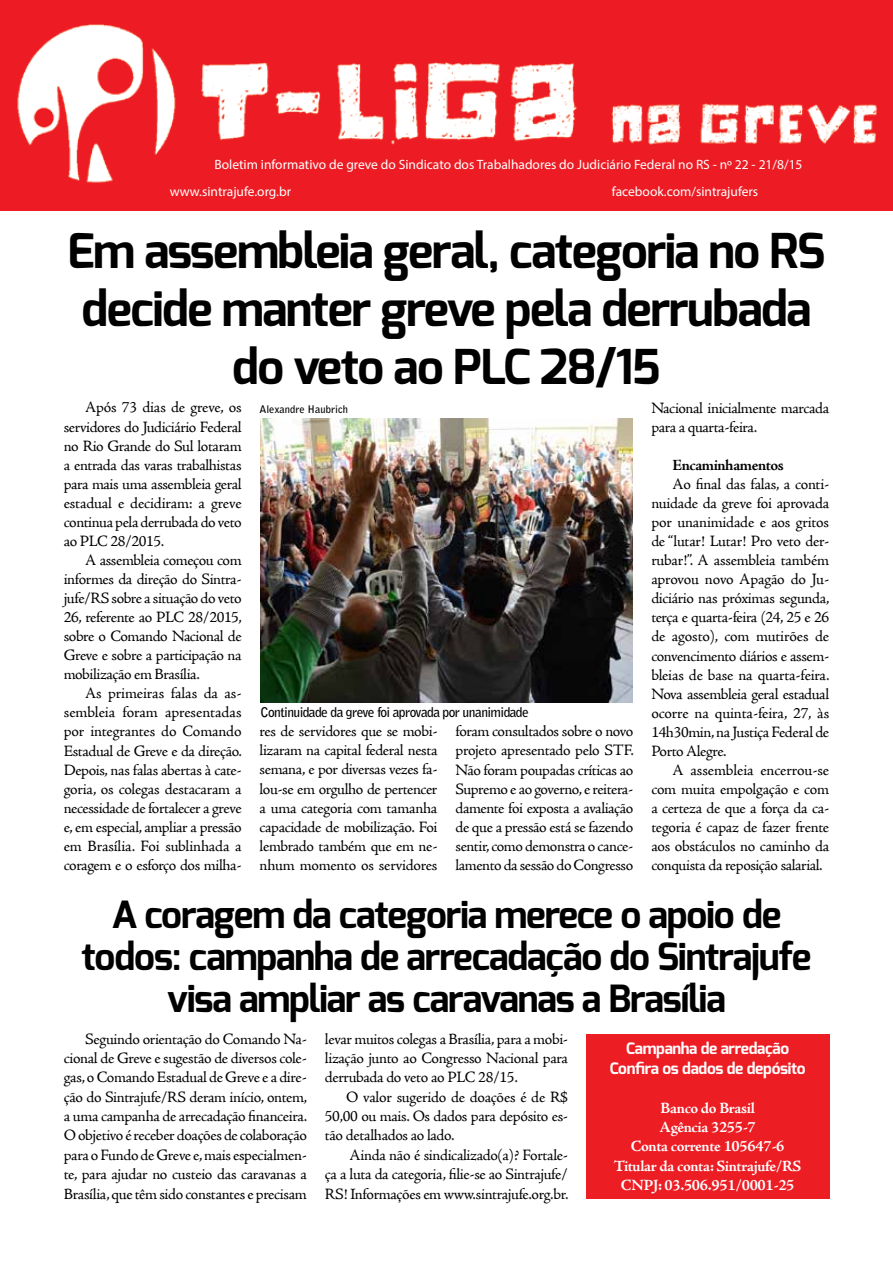
<style>
.page{position:relative;width:893px;height:1263px;background:#fff}
.page>*{position:absolute;margin:0;border:0;box-sizing:border-box;transform-origin:0 0}
.t1{font:700 48px/57.6px "Exo";letter-spacing:-.03em;color:#000;text-align:center}
.t2{font:700 37.5px/42px "Exo";letter-spacing:-.03em;color:#000;text-align:center}
.t3{font:15.75px/19px "Adobe Jenson Pro";letter-spacing:-.025em;color:#000;text-align:justify}
.t4{font:700 15.75px/19.4px "Adobe Jenson Pro";letter-spacing:-.02em;color:#fff;text-align:center}
.t5{font:700 15.75px/19.4px "Exo";letter-spacing:-.02em;color:#fff;text-align:center}
.t6{font:700 15.75px "Adobe Jenson Pro";letter-spacing:-.03em;color:#000}
.t7{font:13.5px/27px "Myriad Pro";color:#fff}
.t8{font:700 13.5px "Bell Gothic Std";letter-spacing:-.045em;color:#000}
.t9{font:700 10.5px "Bell Gothic Std";color:#000}
</style>
<div class="page">
<img style="left:0;top:0;width:893px;height:210px">
<div style="left:586px;top:1034px;width:243px;height:165px;background:#ed1d24"></div>
<img style="left:260px;top:419px;width:372px;height:283px">
<p class="t7" style="left:170px;top:150px;width:634px;text-indent:45px">Boletim informativo de greve do Sindicato dos Trabalhadores do Judiciário Federal no RS - nº 22 - 21/8/15 www.sintrajufe.org.br</p>
<p class="t7" style="left:612px;top:177px;width:148px">facebook.com/sintrajufers</p>
<h1 class="t1" style="left:67px;top:222px;width:759px">Em assembleia geral, categoria no RS decide manter greve pela derrubada do veto ao PLC 28/15</h1>
<p class="t3" style="left:64px;top:398px;width:179px;text-indent:21px">Após 73 dias de greve, os servidores do Judiciário Federal no Rio Grande do Sul lotaram a entrada das varas trabalhistas para mais uma assembleia geral estadual e decidiram: a greve continua pela derrubada do veto ao PLC 28/2015.</p>
<p class="t3" style="left:64px;top:551px;width:180px;text-indent:21px">A assembleia começou com informes da direção do Sintra&shy;jufe/RS sobre a situação do veto 26, referente ao PLC 28/2015, sobre o Comando Nacional de Greve e sobre a participação na mobilização em Brasília.</p>
<p class="t3" style="left:64px;top:684px;width:180px;text-indent:21px">As primeiras falas da as&shy;sembleia foram apresentadas por integrantes do Comando Estadual de Greve e da direção.<br>Depois, nas falas abertas à cate&shy;goria, os colegas destacaram a necessidade de fortalecer a greve e, em especial, ampliar a pressão em Brasília. Foi sublinhada a coragem e o esforço dos milha-</p>
<p class="t9" style="left:259px;top:403px;width:90px">Alexandre Haubrich</p>
<p class="t8" style="left:260px;top:704px;width:270px">Continuidade da greve foi aprovada por unanimidade</p>
<p class="t3" style="left:260px;top:722px;width:179px">res de servidores que se mobi&shy;lizaram na capital federal nesta semana, e por diversas vezes fa&shy;lou-se em orgulho de pertencer a uma categoria com tamanha capacidade de mobilização. Foi lembrado também que em ne&shy;nhum momento os servidores</p>
<p class="t3" style="left:455px;top:722px;width:180px">foram consultados sobre o novo projeto apresentado pelo STF.<br>Não foram poupadas críticas ao Supremo e ao governo, e reitera&shy;damente foi exposta a avaliação de que a pressão está se fazendo sentir, como demonstra o cance&shy;lamento da sessão do Congresso</p>
<p class="t3" style="left:651px;top:399px;width:179px">Nacional inicialmente marcada para a quarta-feira.</p>
<p class="t6" style="left:673px;top:456px;width:113px">Encaminhamentos</p>
<p class="t3" style="left:651px;top:475px;width:180px;text-indent:21px">Ao final das falas, a conti&shy;nuidade da greve foi aprovada por unanimidade e aos gritos de “lutar! Lutar! Pro veto der&shy;rubar!”. A assembleia também aprovou novo Apagão do Ju&shy;diciário nas próximas segunda, terça e quarta-feira (24, 25 e 26 de agosto), com mutirões de convencimento diários e assem&shy;bleias de base na quarta-feira.<br>Nova assembleia geral estadual ocorre na quinta-feira, 27, às 14h30min, na Justiça Federal de Porto Alegre.</p>
<p class="t3" style="left:651px;top:761px;width:179px;text-indent:21px">A assembleia encerrou-se com muita empolgação e com a certeza de que a força da ca&shy;tegoria é capaz de fazer frente aos obstáculos no caminho da conquista da reposição salarial.</p>
<h2 class="t2" style="left:81px;top:893px;width:732px">A coragem da categoria merece o apoio de todos: campanha de arrecadação do Sintrajufe visa ampliar as caravanas a Brasília</h2>
<p class="t3" style="left:64px;top:1029px;width:245px;text-indent:21px">Seguindo orientação do Comando Na&shy;cional de Greve e sugestão de diversos cole&shy;gas, o Comando Estadual de Greve e a dire&shy;ção do Sintrajufe/RS deram início, ontem, a uma campanha de arrecadação financeira.<br>O objetivo é receber doações de colaboração para o Fundo de Greve e, mais especialmen&shy;te, para ajudar no custeio das caravanas a Brasília, que têm sido constantes e precisam</p>
<p class="t3" style="left:325px;top:1029px;width:245px">levar muitos colegas a Brasília, para a mobi&shy;lização junto ao Congresso Nacional para derrubada do veto ao PLC 28/15.</p>
<p class="t5" style="left:610px;top:1039px;width:197px">Campanha de arredação<br>Confira os dados de depósito</p>
<p class="t4" style="left:614px;top:1098px;width:189px">Banco do Brasil<br>Agência 3255-7<br>Conta corrente 105647-6<br>Titular da conta: Sintrajufe/RS<br>CNPJ: 03.506.951/0001-25</p>
<p class="t3" style="left:325px;top:1087px;width:245px;text-indent:21px">O valor sugerido de doações é de R$ 50,00 ou mais. Os dados para depósito es&shy;tão detalhados ao lado.</p>
<p class="t3" style="left:325px;top:1145px;width:245px;text-indent:25px">Ainda não é sindicalizado(a)? Fortale&shy;ça a luta da categoria, filie-se ao Sintrajufe/ RS! Informações em www.sintrajufe.org.br.</p>
</div>
